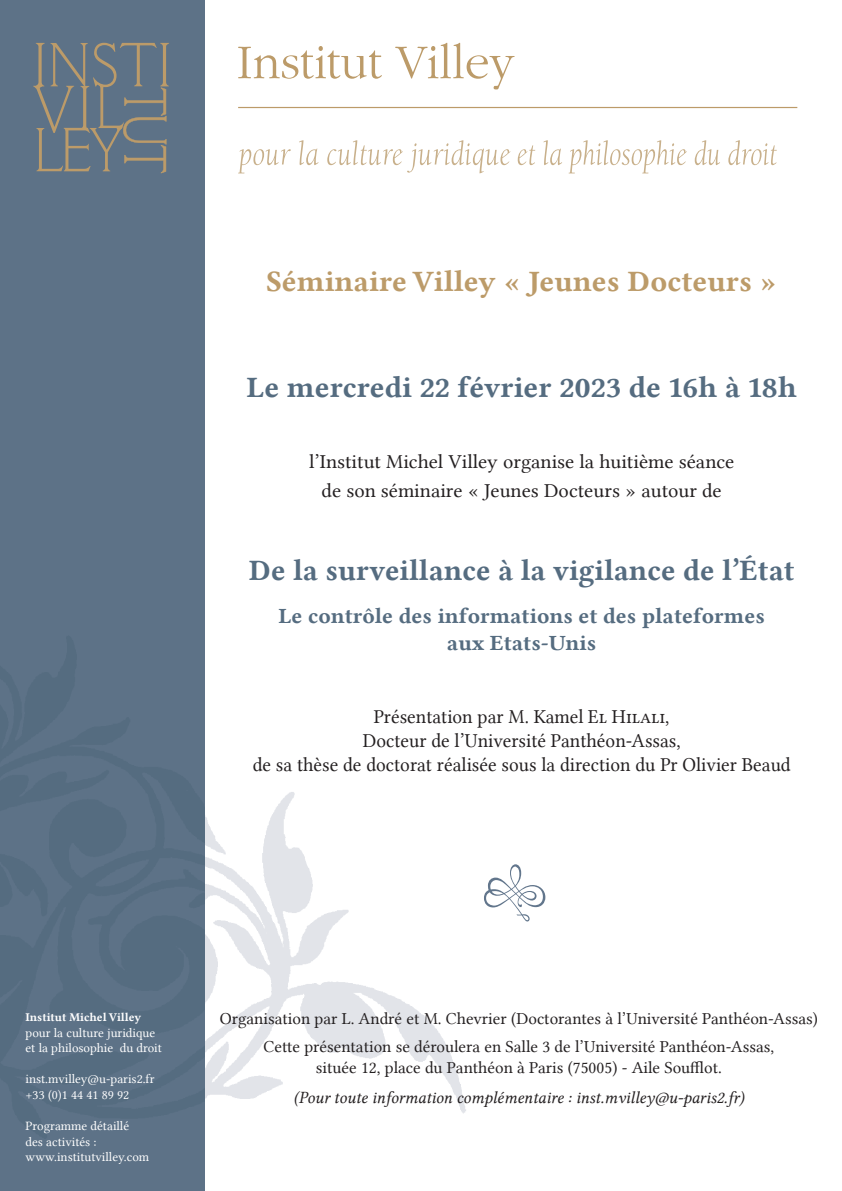
<style>
.page{position:relative;width:842px;height:1191px;background:#fff}
.page>*{position:absolute;margin:0;border:0;box-sizing:border-box;transform-origin:0 0}
.Titre__Event{font:30px "Lin Libertine B";color:#556c80}
.Titre__Date{font:30px "Lin Libertine B";color:#556c80}
.Titre__Date-2{font:30px "Lin Libertine B";color:#bc9b69}
.Titre__Event-2{font:22px/26.4px "Lin Libertine B";color:#556c80;text-align:center}
.Description{font:20px/24px "Lin Libertine";color:#231f20;text-align:center;scale:.96 1}
.Titre__type_event{font:20px/29px "Lin Libertine";color:#231f20;text-align:center}
.Lieu{font:17px/20.4px "Lin Libertine";color:#231f20;text-align:center}
.Lieu-2{font:17px "Lin Libertine I";color:#231f20}
.t1{font:13px "Lin Libertine";color:#fff}
.t2{font:12px "Lin Libertine B";color:#fff}
</style>
<div class="page">
<img style="left:204px;top:500px;width:262px;height:667px">
<div style="left:0;top:0;width:204px;height:1191px;background:#5d7287"></div>
<hr style="left:238px;top:107px;width:559px;height:1px;background:#bc9b69">
<svg style="left:33px;top:43px;width:136px;height:130px"></svg>
<svg style="left:238px;top:43px;width:277px;height:46px"></svg>
<svg style="left:484px;top:864px;width:61px;height:57px"></svg>
<svg style="left:238px;top:140px;width:272px;height:33px"></svg>
<svg style="left:518px;top:140px;width:259px;height:33px"></svg>
<p class="Titre__Date-2" style="left:266px;top:260px;width:512px">Séminaire Villey « Jeunes Docteurs »</p>
<p class="Titre__Date" style="left:247px;top:366px;width:552px">Le mercredi 22 février 2023 de 16h à 18h</p>
<p class="Titre__type_event" style="left:309px;top:447px;width:427px">l’Institut Michel Villey organise la huitième séance de son séminaire « Jeunes Docteurs » autour de</p>
<p class="Titre__Event" style="left:249px;top:549px;width:547px">De la surveillance à la vigilance de l’État</p>
<p class="Titre__Event-2" style="left:278px;top:602px;width:488px">Le contrôle des informations et des plateformes aux Etats-Unis</p>
<p class="Description" style="left:253px;top:704px;width:562px">Présentation par M. Kamel El Hilali,<br>Docteur de l’Université Panthéon-Assas,<br>de sa thèse de doctorat réalisée sous la direction du Pr Olivier Beaud</p>
<p class="t2" style="left:26px;top:1008px;width:117px">Institut Michel Villey</p>
<p class="t1" style="left:26px;top:1025px;width:131px">pour la culture juridique</p>
<p class="t1" style="left:26px;top:1040px;width:138px">et la philosophie du droit</p>
<p class="t1" style="left:26px;top:1071px;width:130px">inst.mvilley@u-paris2.fr</p>
<p class="t1" style="left:26px;top:1087px;width:105px">+33 (0)1 44 41 89 92</p>
<p class="t1" style="left:26px;top:1118px;width:105px">Programme détaillé</p>
<p class="t1" style="left:26px;top:1134px;width:73px">des activités :</p>
<p class="t1" style="left:26px;top:1149px;width:125px">www.institutvilley.com</p>
<p class="Lieu" style="left:220px;top:1007px;width:599px">Organisation par L. André et M. Chevrier (Doctorantes à l’Université Panthéon-Assas)</p>
<p class="Lieu" style="left:263px;top:1036px;width:512px">Cette présentation se déroulera en Salle 3 de l’Université Panthéon-Assas, située 12, place du Panthéon à Paris (75005) - Aile Soufflot.</p>
<p class="Lieu-2" style="left:293px;top:1087px;width:452px">(Pour toute information complémentaire : inst.mvilley@u-paris2.fr)</p>
</div>
